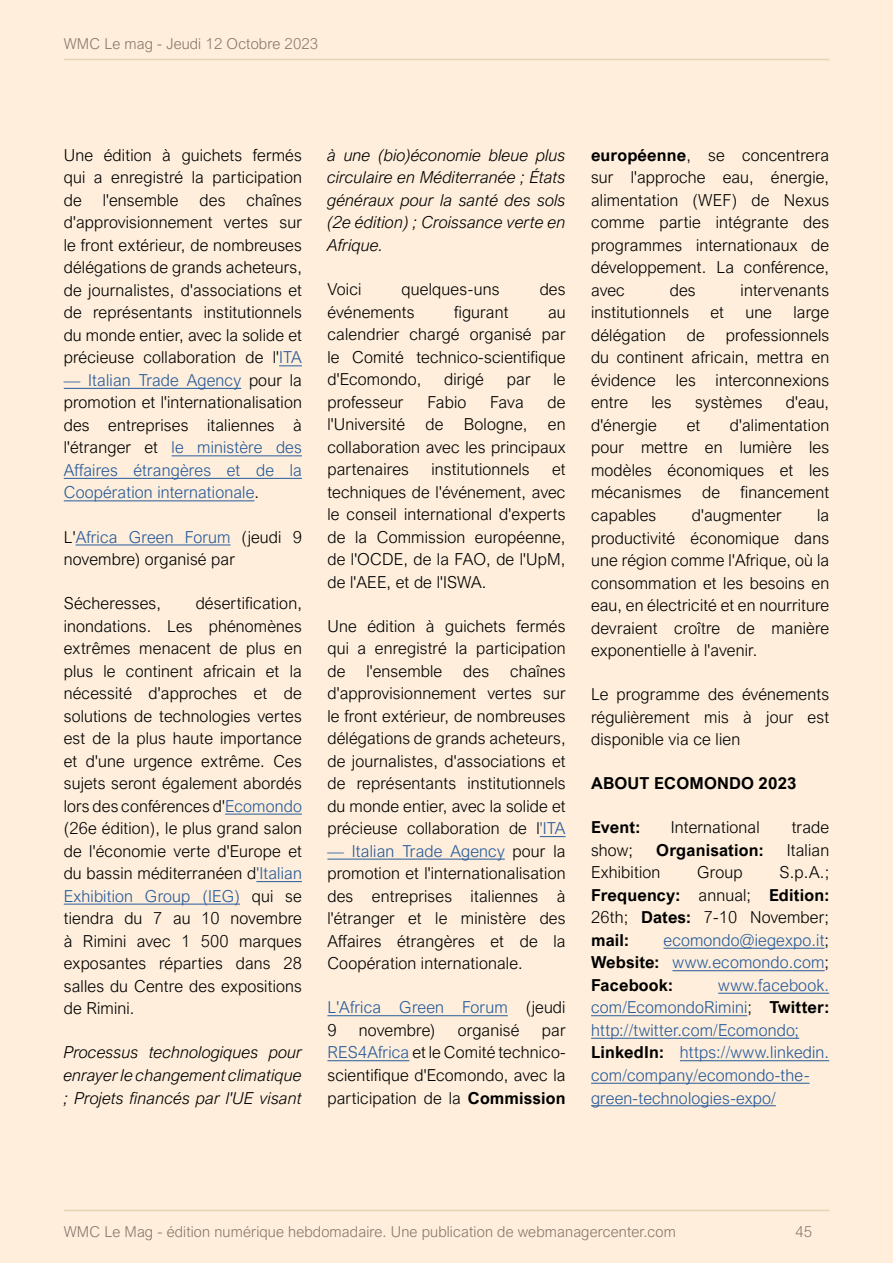
<style>
.page{position:relative;width:893px;height:1263px;background:#feeedb}
.page>*{position:absolute;margin:0;border:0;box-sizing:border-box;transform-origin:0 0}
.t1{font:300 16.5px/22.5px "Arial Nova";letter-spacing:.01em;color:#000;text-align:justify}
.t2{font:300 16.5px/22.5px "Arial Nova";letter-spacing:.01em;color:#275b9b;text-align:justify}
.t3{font:italic 300 16.5px/22.5px "Arial Nova";letter-spacing:.01em;color:#000;text-align:justify}
.t4{font:700 16.5px "Arial Nova";letter-spacing:.01em;color:#000}
.t5{font:300 15px "Arial Nova W07";letter-spacing:.01em;color:#8b776e}
.s1{color:#275b9b}
.s2{color:#000}
.s3{font-weight:700}
.s4{font-weight:700;color:#000}
</style>
<div class="page">
<hr style="left:64px;top:1210px;width:765px;height:1px;background:#e0cda9">
<hr style="left:64px;top:59px;width:765px;height:1px;background:#e0cda9">
<svg style="left:279px;top:365px;width:23px;height:1px"></svg>
<hr style="left:64px;top:388px;width:177px;height:1px;background:#275b9b">
<hr style="left:172px;top:455px;width:130px;height:1px;background:#275b9b">
<hr style="left:64px;top:478px;width:238px;height:1px;background:#275b9b">
<hr style="left:64px;top:500px;width:190px;height:1px;background:#275b9b">
<hr style="left:76px;top:544px;width:155px;height:1px;background:#275b9b">
<hr style="left:225px;top:814px;width:77px;height:1px;background:#275b9b">
<hr style="left:256px;top:881px;width:46px;height:1px;background:#275b9b">
<hr style="left:64px;top:904px;width:176px;height:1px;background:#275b9b">
<svg style="left:540px;top:836px;width:26px;height:1px"></svg>
<hr style="left:327px;top:859px;width:178px;height:1px;background:#275b9b">
<hr style="left:327px;top:1015px;width:181px;height:1px;background:#275b9b">
<hr style="left:327px;top:1060px;width:82px;height:1px;background:#275b9b">
<hr style="left:663px;top:948px;width:162px;height:1px;background:#275b9b">
<hr style="left:672px;top:970px;width:153px;height:1px;background:#275b9b">
<hr style="left:718px;top:993px;width:111px;height:1px;background:#275b9b">
<hr style="left:591px;top:1015px;width:156px;height:1px;background:#275b9b">
<hr style="left:591px;top:1038px;width:208px;height:1px;background:#275b9b">
<hr style="left:680px;top:1060px;width:149px;height:1px;background:#275b9b">
<hr style="left:591px;top:1083px;width:219px;height:1px;background:#275b9b">
<hr style="left:591px;top:1105px;width:185px;height:1px;background:#275b9b">
<p class="t5" style="left:64px;top:35px;width:256px">WMC Le mag - Jeudi 12 Octobre 2023</p>
<p class="t1" style="left:64px;top:144px;width:240px">Une édition à guichets fermés qui a enregistré la participation de</p>
<p class="t1" style="left:64px;top:189px;width:240px;text-indent:183px">chaînes d'approvisionnement vertes sur le front extérieur, de nombreuses délégations de grands acheteurs, de journalistes, d'associations et de représentants institutionnels du monde entier, avec la solide et précieuse collaboration de l'<span class="s1">ITA</span></p>
<p class="t2" style="left:64px;top:369px;width:240px">— Italian Trade Agency <span class="s2">pour la promotion et l'internationalisation des entreprises italiennes à l'étranger et</span> le ministère des Affaires étrangères et de la Coopération internationale<span class="s2">.</span></p>
<p class="t1" style="left:64px;top:525px;width:240px">L'<span class="s1">Africa Green Forum</span> (jeudi 9 novembre) organisé par</p>
<p class="t1" style="left:64px;top:592px;width:99px">Sécheresses,</p>
<p class="t1" style="left:103px;top:189px;width:77px">l'ensemble</p>
<p class="t1" style="left:200px;top:189px;width:27px">des</p>
<p class="t1" style="left:64px;top:592px;width:240px;text-indent:132px">désertification, inondations. Les phénomènes extrêmes menacent de plus en plus le continent africain et la nécessité d'approches et de solutions de technologies vertes est de la plus haute importance et d'une urgence extrême. Ces sujets seront également abordés lors des conférences d'<span class="s1">Ecomondo </span>(26e édition), le plus grand salon de l'économie verte d'Europe et du bassin méditerranéen d<span class="s1">'Italian Exhibition Group (IEG)</span> qui se tiendra du 7 au 10 novembre à Rimini avec 1 500 marques exposantes réparties dans 28 salles du Centre des expositions de Rimini.</p>
<p class="t3" style="left:64px;top:1041px;width:240px">Processus technologiques pour enrayer le changement climatique ; Projets financés par l'UE visant</p>
<p class="t3" style="left:327px;top:144px;width:240px">à une (bio)économie bleue plus circulaire en Méditerranée ; États généraux pour la santé des sols (2e édition) ; Croissance verte en Afrique.</p>
<p class="t1" style="left:327px;top:278px;width:35px">Voici</p>
<p class="t1" style="left:402px;top:278px;width:99px">quelques-uns</p>
<p class="t1" style="left:540px;top:278px;width:27px">des</p>
<p class="t1" style="left:327px;top:300px;width:89px">événements</p>
<p class="t1" style="left:454px;top:300px;width:56px">figurant</p>
<p class="t1" style="left:327px;top:300px;width:240px;text-indent:221px">au calendrier chargé organisé par le Comité technico-scientifique d'Ecomondo,</p>
<p class="t1" style="left:444px;top:368px;width:41px">dirigé</p>
<p class="t1" style="left:507px;top:368px;width:25px">par</p>
<p class="t1" style="left:553px;top:368px;width:14px">le</p>
<p class="t1" style="left:327px;top:390px;width:78px">professeur</p>
<p class="t1" style="left:427px;top:390px;width:40px">Fabio</p>
<p class="t1" style="left:490px;top:390px;width:35px">Fava</p>
<p class="t1" style="left:327px;top:390px;width:240px;text-indent:220px">de l'Université de Bologne, en collaboration avec les principaux partenaires</p>
<p class="t1" style="left:431px;top:458px;width:100px">institutionnels</p>
<p class="t1" style="left:327px;top:458px;width:240px;text-indent:225px">et techniques de l'événement, avec le conseil international d'experts de la Commission européenne, de l'OCDE, de la FAO, de l'UpM, de l'AEE, et de l'ISWA.</p>
<p class="t1" style="left:327px;top:615px;width:240px">Une édition à guichets fermés qui a enregistré la participation de</p>
<p class="t1" style="left:327px;top:660px;width:240px;text-indent:183px">chaînes d'approvisionnement vertes sur le front extérieur, de nombreuses délégations de grands acheteurs, de journalistes, d'associations et de représentants institutionnels du monde entier, avec la solide et précieuse collaboration de l<span class="s1">'ITA</span></p>
<p class="t1" style="left:327px;top:840px;width:240px"><span class="s1">— Italian Trade Agency</span> pour la promotion et l'internationalisation des entreprises italiennes à l'étranger et le ministère des Affaires étrangères et de la Coopération internationale.</p>
<p class="t2" style="left:327px;top:996px;width:240px">L'Africa Green Forum <span class="s2">(jeudi<br>9</span></p>
<p class="t1" style="left:366px;top:660px;width:77px">l'ensemble</p>
<p class="t1" style="left:463px;top:660px;width:27px">des</p>
<p class="t1" style="left:359px;top:1019px;width:78px">novembre)</p>
<p class="t1" style="left:458px;top:1019px;width:63px">organisé</p>
<p class="t1" style="left:327px;top:1019px;width:240px;text-indent:214px">par <span class="s1">RES4Africa</span> et le Comité technico&shy;scientifique d'Ecomondo, avec la participation de la <span class="s3">Commission</span></p>
<p class="t1" style="left:591px;top:144px;width:240px"><span class="s3">européenne</span>, se concentrera sur l'approche eau, énergie, alimentation (WEF) de Nexus comme partie intégrante des programmes internationaux de développement. La conférence, avec</p>
<p class="t1" style="left:670px;top:279px;width:27px">des</p>
<p class="t1" style="left:741px;top:279px;width:90px">intervenants</p>
<p class="t1" style="left:591px;top:301px;width:100px">institutionnels</p>
<p class="t1" style="left:710px;top:301px;width:15px">et</p>
<p class="t1" style="left:745px;top:301px;width:28px">une</p>
<p class="t1" style="left:793px;top:301px;width:37px">large</p>
<p class="t1" style="left:591px;top:324px;width:76px">délégation</p>
<p class="t1" style="left:687px;top:324px;width:20px">de</p>
<p class="t1" style="left:591px;top:324px;width:240px;text-indent:135px">professionnels du continent africain, mettra en évidence les interconnexions entre</p>
<p class="t1" style="left:651px;top:391px;width:22px">les</p>
<p class="t1" style="left:695px;top:391px;width:69px">systèmes</p>
<p class="t1" style="left:786px;top:391px;width:45px">d'eau,</p>
<p class="t1" style="left:591px;top:414px;width:67px">d'énergie</p>
<p class="t1" style="left:687px;top:414px;width:15px">et</p>
<p class="t1" style="left:591px;top:414px;width:240px;text-indent:139px">d'alimentation pour mettre en lumière les modèles économiques et les mécanismes de financement capables</p>
<p class="t1" style="left:591px;top:504px;width:240px;text-indent:226px">la productivité économique dans une région comme l'Afrique, où la consommation et les besoins en eau, en électricité et en nourriture devraient croître de manière exponentielle à l'avenir.</p>
<p class="t1" style="left:591px;top:683px;width:240px">Le programme des événements régulièrement mis à jour est disponible via ce lien</p>
<p class="t4" style="left:591px;top:774px;width:207px">ABOUT ECOMONDO 2023</p>
<p class="t4" style="left:591px;top:818px;width:51px">Event:</p>
<p class="t1" style="left:671px;top:816px;width:90px">International</p>
<p class="t1" style="left:792px;top:816px;width:39px">trade</p>
<p class="t1" style="left:591px;top:839px;width:44px">show;</p>
<p class="t4" style="left:656px;top:840px;width:109px">Organisation:</p>
<p class="t1" style="left:787px;top:839px;width:44px">Italian</p>
<p class="t1" style="left:591px;top:861px;width:71px">Exhibition</p>
<p class="t1" style="left:697px;top:861px;width:47px">Group</p>
<p class="t1" style="left:692px;top:504px;width:91px">d'augmenter</p>
<p class="t1" style="left:591px;top:861px;width:240px;text-indent:188px">S.p.A.; <span class="s3">Frequency:</span> annual; <span class="s3">Edition:<br></span>26th; <span class="s3">Dates:</span> 7-10 November; <span class="s3">mail:</span></p>
<p class="t2" style="left:591px;top:929px;width:240px;text-indent:72px">ecomondo@iegexpo.it<span class="s2">; </span><span class="s4">Website:</span> www.ecomondo.com<span class="s2">; </span><span class="s4">Facebook:</span></p>
<p class="t2" style="left:591px;top:974px;width:240px;text-align:left;text-indent:127px">www.facebook. com/EcomondoRimini<span class="s2">;</span> <span class="s4">Twitter: </span>http://twitter.com/Ecomondo;<br><span class="s4">LinkedIn:</span> https://www.linkedin. com/company/ecomondo-the&shy;green-technologies-expo/</p>
<p class="t5" style="left:64px;top:1223px;width:614px">WMC Le Mag - édition numérique hebdomadaire. Une publication de webmanagercenter.com</p>
<p class="t5" style="left:795px;top:1223px;width:18px">45</p>
</div>
